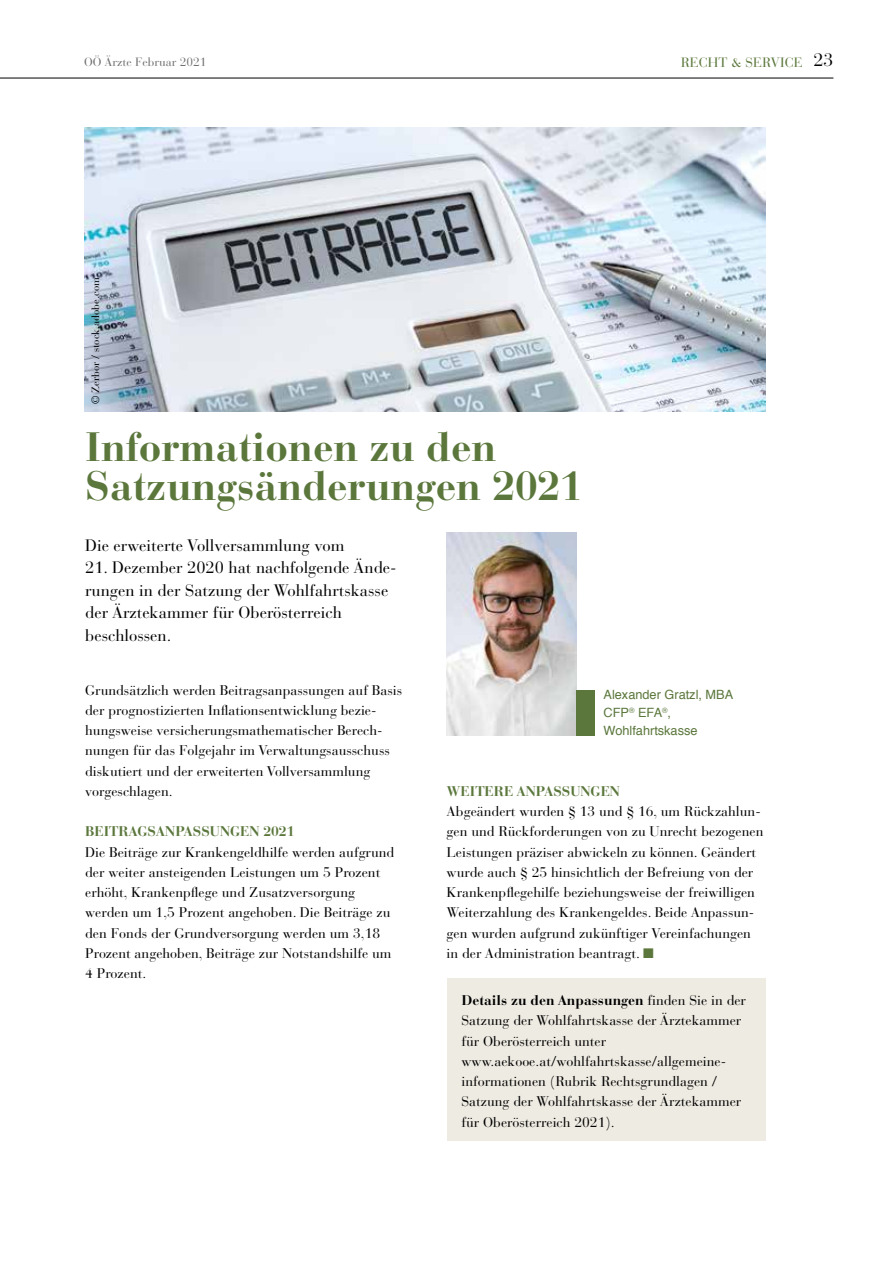
<style>
.page{position:relative;width:893px;height:1263px;background:#fff}
.page>*{position:absolute;margin:0;border:0;box-sizing:border-box;transform-origin:0 0}
.t1{font:700 40.65px/39.2px "Bauer Bodoni Std";color:#5b773c}
.t2{font:18px "Bauer Bodoni Std";color:#000}
.t3{font:16.5px/22.5px "Bauer Bodoni Std";color:#000}
.t4{font:13.95px/20.2px "Bauer Bodoni Std";color:#000}
.t5{font:700 13.95px "Bauer Bodoni Std";color:#5b773c}
.t6{font:13.5px "Bauer Bodoni Std";color:#5b773c}
.t7{font:12.75px/18px "Helvetica";color:#5b773c}
.t8{font:12px "Bauer Bodoni Std";color:#706f6f}
.t9{font:10.5px "Bauer Bodoni Std";color:#000}
.s1{color:#5b773c}
.s2{font-weight:700}
</style>
<div class="page">
<hr style="left:0;top:78px;width:833px;height:1px;background:#000">
<img style="left:85px;top:128px;width:680px;height:283px">
<img style="left:447px;top:533px;width:130px;height:202px">
<div style="left:577px;top:690px;width:18px;height:45px;background:#5b773c"></div>
<div style="left:447px;top:978px;width:318px;height:162px;background:#eeebe2"></div>
<p class="t8" style="left:84px;top:54px;width:124px">OÖ Ärzte Februar 2021</p>
<p class="t2" style="left:813px;top:50px;width:22px">23</p>
<p class="t6" style="left:681px;top:54px;width:123px">RECHT &amp; SERVICE</p>
<p class="t9" style="left:89px;top:404px;width:128px;rotate:-90deg">© Zerbor / stock.adobe.com</p>
<h1 class="t1" style="left:85px;top:428px;width:499px">Informationen zu den<br>Satzungsänderungen 2021</h1>
<p class="t3" style="left:85px;top:534px;width:261px">Die erweiterte Vollversammlung vom</p>
<p class="t3" style="left:85px;top:557px;width:313px">21. Dezember 2020 hat nachfolgende Ände&shy;rungen in der Satzung der Wohlfahrtskasse der Ärztekammer für Oberösterreich beschlossen.</p>
<p class="t4" style="left:85px;top:680px;width:318px">Grundsätzlich werden Beitragsanpassungen auf Basis der prognostizierten Inflationsentwicklung bezie&shy;hungsweise versicherungsmathematischer Berech&shy;nungen für das Folgejahr im Verwaltungsausschuss diskutiert und der erweiterten Vollversammlung vorgeschlagen.</p>
<p class="t5" style="left:85px;top:823px;width:211px">BEITRAGSANPASSUNGEN 2021</p>
<p class="t4" style="left:85px;top:842px;width:311px">Die Beiträge zur Krankengeldhilfe werden aufgrund der weiter ansteigenden Leistungen um 5 Prozent erhöht, Krankenpflege und Zusatzversorgung werden um 1,5 Prozent angehoben. Die Beiträge zu den Fonds der Grundversorgung werden um 3,18<br>Prozent angehoben, Beiträge zur Notstandshilfe um 4 Prozent.</p>
<p class="t7" style="left:603px;top:686px;width:131px">Alexander Gratzl, MBA<br>CFP<sup>®</sup> EFA<sup>®</sup>,<br>Wohlfahrtskasse</p>
<p class="t5" style="left:447px;top:783px;width:175px">WEITERE ANPASSUNGEN</p>
<p class="t4" style="left:447px;top:801px;width:318px">Abgeändert wurden § 13 und § 16, um Rückzahlun&shy;gen und Rückforderungen von zu Unrecht bezogenen Leistungen präziser abwickeln zu können. Geändert wurde auch § 25 hinsichtlich der Befreiung von der Krankenpflegehilfe beziehungsweise der freiwilligen Weiterzahlung des Krankengeldes. Beide Anpassun&shy;gen wurden aufgrund zukünftiger Vereinfachungen in der Administration beantragt. <span class="s1">■</span></p>
<p class="t4" style="left:461px;top:990px;width:286px"><span class="s2">Details zu den Anpassungen</span> finden Sie in der Satzung der Wohlfahrtskasse der Ärztekammer für Oberösterreich unter www.aekooe.at/wohlfahrtskasse/allgemeine&shy;informationen (Rubrik Rechtsgrundlagen / Satzung der Wohlfahrtskasse der Ärztekammer für Oberösterreich 2021).</p>
</div>
